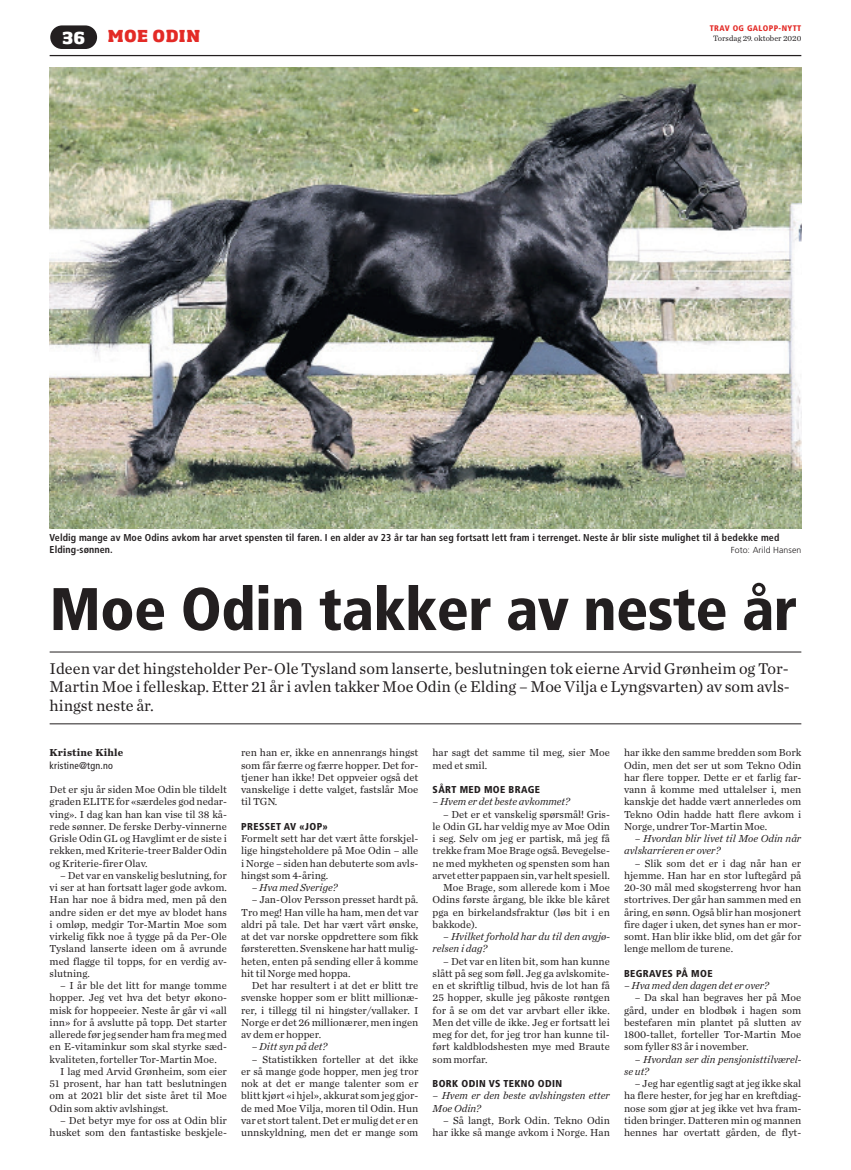
<style>
.page{position:relative;width:851px;height:1170px;background:#fff}
.page>*{position:absolute;margin:0;border:0;box-sizing:border-box;transform-origin:0 0}
.Tittel{font:900 condensed 60px "Frutiger LT Std";letter-spacing:-.01em;color:#231f20}
.Ingress{font:16.25px/18.8px "Chronicle Text G1";color:#231f20;text-align:justify}
.Vignett{font:800 16.25px "Soho Std";letter-spacing:.02em;color:#e32a26}
.Pagina{font:800 16.25px "Soho Std";color:#fff}
.Brødtekst_innrykk{font:10.62px/12.2px "Chronicle Text G1";color:#231f20;text-align:justify}
.Brødtekst{font:10.62px/12.2px "Chronicle Text G1";color:#231f20;text-align:justify}
.Brødtekst_kursiv_inn{font:italic 10.62px/12.2px "Chronicle Text G1";color:#231f20}
.Brødtekst_kursiv{font:italic 10.62px/12.2px "Chronicle Text G1";color:#231f20}
.Byline{font:700 10.62px "Chronicle Text G1";letter-spacing:.02em;color:#231f20}
.Bildetekst{font:700 condensed 10px/12.2px "Frutiger LT Std";letter-spacing:.01em;color:#231f20}
.Mellomtittel{font:900 condensed 10px "Frutiger LT Std";letter-spacing:.04em;color:#231f20}
.Byline_under{font:condensed 10px "Frutiger LT Std";letter-spacing:.02em;color:#231f20}
.Bildetekst-2{font:300 8.75px "Frutiger LT Std";letter-spacing:.01em;color:#231f20}
.t1{font:8.12px "Chronicle Text G1";color:#231f20}
.t2{font:900 condensed 8.12px "Frutiger LT Std";letter-spacing:.05em;color:#e32a26}
</style>
<div class="page">
<div style="left:50px;top:25px;width:47px;height:24px;background:#231f20;border-radius:12px"></div>
<hr style="left:50px;top:55px;width:751px;height:1px;background:#231f20">
<img style="left:50px;top:67px;width:751px;height:461px">
<hr style="left:50px;top:651px;width:751px;height:1px;background:#231f20">
<hr style="left:50px;top:723px;width:751px;height:1px;background:#231f20">
<p class="t2" style="left:709px;top:23px;width:93px">TRAV OG GALOPP-NYTT</p>
<p class="Pagina" style="left:62px;top:27px;width:25px">36</p>
<p class="Vignett" style="left:108px;top:26px;width:94px">MOE ODIN</p>
<p class="t1" style="left:713px;top:32px;width:90px">Torsdag 29. oktober 2020</p>
<p class="Bildetekst" style="left:50px;top:531px;width:731px">Veldig mange av Moe Odins avkom har arvet spensten til faren. I en alder av 23 år tar han seg fortsatt lett fram i terrenget. Neste år blir siste mulighet til å bedekke med<br>Elding-sønnen.</p>
<p class="Bildetekst-2" style="left:730px;top:545px;width:72px">Foto: Arild Hansen</p>
<p class="Tittel" style="left:50px;top:573px;width:748px">Moe Odin takker av neste år</p>
<p class="Ingress" style="left:50px;top:658px;width:741px">Ideen var det hingsteholder Per-Ole Tysland som lanserte, beslutningen tok eierne Arvid Grønheim og Tor-Martin Moe i felleskap. Etter 21 år i avlen takker Moe Odin (e Elding – Moe Vilja e Lyngsvarten) av som avls&shy;hingst neste år.</p>
<p class="Byline" style="left:50px;top:744px;width:75px">Kristine Kihle</p>
<p class="Byline_under" style="left:50px;top:759px;width:65px">kristine@tgn.no</p>
<p class="Brødtekst" style="left:50px;top:782px;width:179px">Det er sju år siden Moe Odin ble tildelt graden ELITE for «særdeles god nedar&shy;ving». I dag kan han kan vise til 38 kå&shy;rede sønner. De ferske Derby-vinnerne Grisle Odin GL og Havglimt er de siste i rekken, med Kriterie-treer Balder Odin og Kriterie-firer Olav.</p>
<p class="Brødtekst_innrykk" style="left:50px;top:868px;width:179px;text-indent:11px">– Det var en vanskelig beslutning, for vi ser at han fortsatt lager gode avkom.<br>Han har noe å bidra med, men på den andre siden er det mye av blodet hans i omløp, medgir Tor-Martin Moe som virkelig fikk noe å tygge på da Per-Ole Tysland lanserte ideen om å avrunde med flagge til topps, for en verdig av&shy;slutning.</p>
<p class="Brødtekst_innrykk" style="left:50px;top:978px;width:179px;text-indent:11px">– I år ble det litt for mange tomme hopper. Jeg vet hva det betyr økono&shy;misk for hoppeeier. Neste år går vi «all inn» for å avslutte på topp. Det starter allerede før jeg sender ham fra meg med en E-vitaminkur som skal styrke sæd&shy;kvaliteten, forteller Tor-Martin Moe.</p>
<p class="Brødtekst_innrykk" style="left:50px;top:1064px;width:179px;text-indent:11px">I lag med Arvid Grønheim, som eier 51 prosent, har han tatt beslutningen om at 2021 blir det siste året til Moe Odin som aktiv avlshingst.</p>
<p class="Brødtekst_innrykk" style="left:50px;top:1113px;width:179px;text-align:right">– Det betyr mye for oss at Odin blir husket som den fantastiske beskjele-</p>
<p class="Brødtekst_innrykk" style="left:241px;top:746px;width:179px">ren han er, ikke en annenrangs hingst som får færre og færre hopper. Det for&shy;tjener han ikke! Det oppveier også det vanskelige i dette valget, fastslår Moe til TGN.</p>
<p class="Mellomtittel" style="left:241px;top:820px;width:88px">PRESSET AV «JOP»</p>
<p class="Brødtekst" style="left:241px;top:831px;width:179px">Formelt sett har det vært åtte forskjel&shy;lige hingsteholdere på Moe Odin – alle i Norge – siden han debuterte som avls&shy;hingst som 4-åring.</p>
<p class="Brødtekst_kursiv_inn" style="left:252px;top:880px;width:87px">– Hva med Sverige?</p>
<p class="Brødtekst_innrykk" style="left:241px;top:893px;width:179px;text-indent:11px">– Jan-Olov Persson presset hardt på.<br>Tro meg! Han ville ha ham, men det var aldri på tale. Det har vært vårt ønske, at det var norske oppdrettere som fikk førsteretten. Svenskene har hatt mulig&shy;heten, enten på sending eller å komme hit til Norge med hoppa.</p>
<p class="Brødtekst_innrykk" style="left:241px;top:978px;width:179px;text-indent:11px">Det har resultert i at det er blitt tre svenske hopper som er blitt millionæ&shy;rer, i tillegg til ni hingster/vallaker. I Norge er det 26 millionærer, men ingen av dem er hopper.</p>
<p class="Brødtekst_kursiv_inn" style="left:252px;top:1039px;width:77px">– Ditt syn på det?</p>
<p class="Brødtekst_innrykk" style="left:241px;top:1052px;width:179px;text-indent:11px">– Statistikken forteller at det ikke er så mange gode hopper, men jeg tror nok at det er mange talenter som er blitt kjørt «i hjel», akkurat som jeg gjor&shy;de med Moe Vilja, moren til Odin. Hun var et stort talent. Det er mulig det er en unnskyldning, men det er mange som</p>
<p class="Brødtekst_innrykk" style="left:432px;top:746px;width:179px">har sagt det samme til meg, sier Moe med et smil.</p>
<p class="Mellomtittel" style="left:432px;top:783px;width:109px">SÅRT MED MOE BRAGE</p>
<p class="Brødtekst_kursiv" style="left:432px;top:794px;width:139px">– Hvem er det beste avkommet?</p>
<p class="Brødtekst_innrykk" style="left:432px;top:807px;width:179px;text-indent:11px">– Det er et vanskelig spørsmål! Gris&shy;le Odin GL har veldig mye av Moe Odin i seg. Selv om jeg er partisk, må jeg få trekke fram Moe Brage også. Bevegelse&shy;ne med mykheten og spensten som han arvet etter pappaen sin, var helt spesiell.</p>
<p class="Brødtekst_innrykk" style="left:432px;top:880px;width:179px;text-indent:11px">Moe Brage, som allerede kom i Moe Odins første årgang, ble ikke ble kåret pga en birkelandsfraktur (løs bit i en bakkode).</p>
<p class="Brødtekst_kursiv_inn" style="left:432px;top:929px;width:179px;text-indent:11px">– Hvilket forhold har du til den avgjø&shy;relsen i dag?</p>
<p class="Brødtekst_innrykk" style="left:432px;top:954px;width:179px;text-indent:11px">– Det var en liten bit, som han kunne slått på seg som føll. Jeg ga avlskomite&shy;en et skriftlig tilbud, hvis de lot han få 25 hopper, skulle jeg påkoste røntgen for å se om det var arvbart eller ikke.<br>Men det ville de ikke. Jeg er fortsatt lei meg for det, for jeg tror han kunne til&shy;ført kaldblodshesten mye med Braute som morfar.</p>
<p class="Mellomtittel" style="left:432px;top:1077px;width:131px">BORK ODIN VS TEKNO ODIN</p>
<p class="Brødtekst_kursiv" style="left:432px;top:1088px;width:179px">– Hvem er den beste avlshingsten etter<br>Moe Odin?</p>
<p class="Brødtekst_innrykk" style="left:432px;top:1113px;width:179px;text-align:right">– Så langt, Bork Odin. Tekno Odin har ikke så mange avkom i Norge. Han</p>
<p class="Brødtekst_innrykk" style="left:624px;top:746px;width:179px">har ikke den samme bredden som Bork Odin, men det ser ut som Tekno Odin har flere topper. Dette er et farlig far&shy;vann å komme med uttalelser i, men kanskje det hadde vært annerledes om Tekno Odin hadde hatt flere avkom i Norge, undrer Tor-Martin Moe.</p>
<p class="Brødtekst_kursiv_inn" style="left:624px;top:831px;width:179px;text-indent:11px">– Hvordan blir livet til Moe Odin når avlskarrieren er over?</p>
<p class="Brødtekst_innrykk" style="left:624px;top:856px;width:179px;text-indent:11px">– Slik som det er i dag når han er hjemme. Han har en stor luftegård på 20-30 mål med skogsterreng hvor han stortrives. Der går han sammen med en åring, en sønn. Også blir han mosjonert fire dager i uken, det synes han er mor&shy;somt. Han blir ikke blid, om det går for lenge mellom de turene.</p>
<p class="Mellomtittel" style="left:624px;top:967px;width:90px">BEGRAVES PÅ MOE</p>
<p class="Brødtekst_kursiv" style="left:624px;top:978px;width:146px">– Hva med den dagen det er over?</p>
<p class="Brødtekst_innrykk" style="left:624px;top:991px;width:179px;text-indent:11px">– Da skal han begraves her på Moe gård, under en blodbøk i hagen som bestefaren min plantet på slutten av 1800-tallet, forteller Tor-Martin Moe som fyller 83 år i november.</p>
<p class="Brødtekst_kursiv_inn" style="left:624px;top:1052px;width:179px;text-indent:11px">– Hvordan ser din pensjonisttilværel&shy;se ut?</p>
<p class="Brødtekst_innrykk" style="left:624px;top:1076px;width:179px;text-indent:11px">– Jeg har egentlig sagt at jeg ikke skal ha flere hester, for jeg har en kreftdiag&shy;nose som gjør at jeg ikke vet hva fram&shy;tiden bringer. Datteren min og mannen hennes har overtatt gården, de flyt-</p>
</div>
